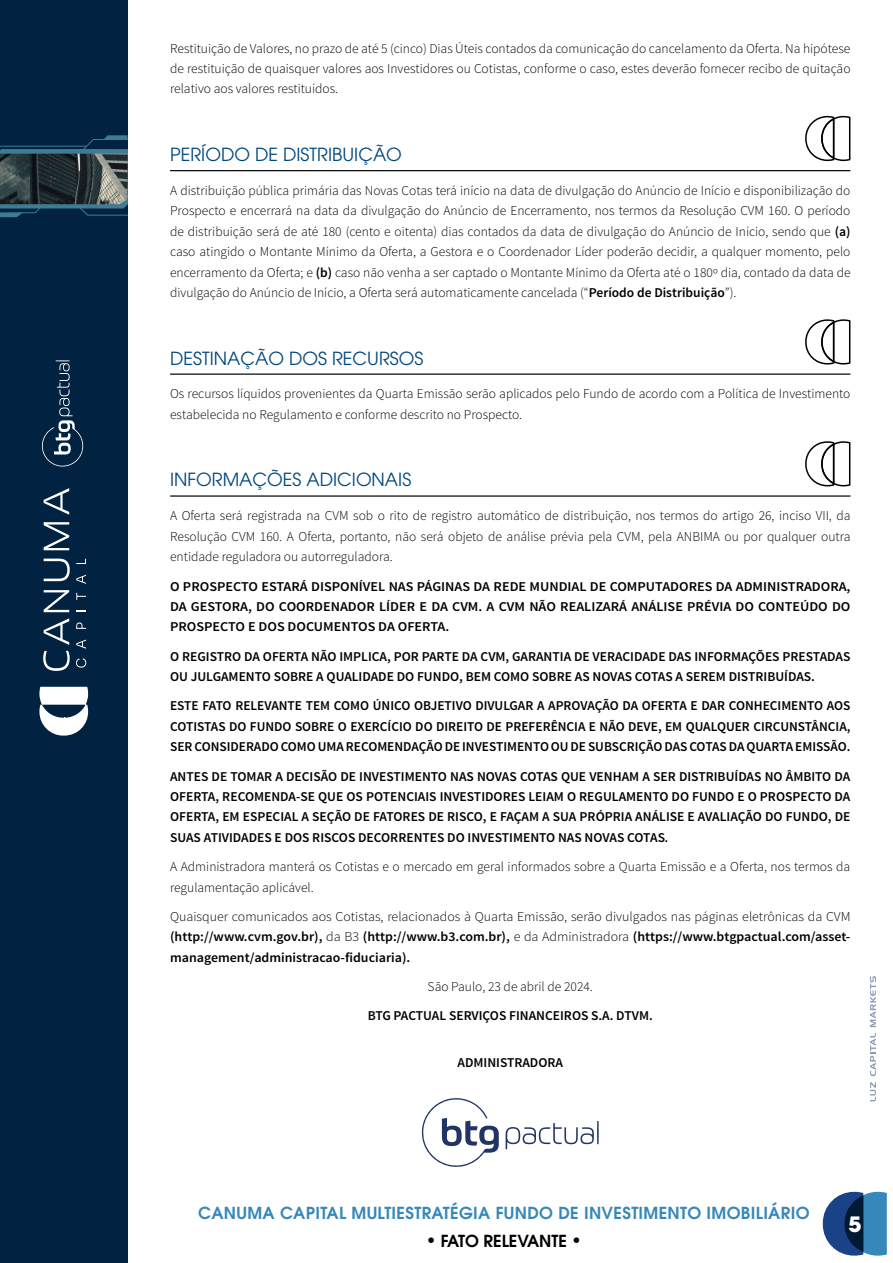
<style>
.page{position:relative;width:893px;height:1263px;background:#fff}
.page>*{position:absolute;margin:0;border:0;box-sizing:border-box;transform-origin:0 0}
.t1{font:700 21px "ITC Avant Garde Pro";color:#fff}
.t2{font:18px "ITC Avant Garde Pro";color:#00487c}
.t3{font:600 16.5px "ITC Avant Garde Pro";letter-spacing:.02em;color:#3687ba}
.t4{font:600 16.5px "ITC Avant Garde Pro";color:#000}
.t5{font:300 13.5px/20.4px "Source Sans Pro";color:#000;text-align:justify}
.t6{font:600 13.5px/20.4px "Source Sans Pro";color:#000;text-align:justify}
.t7{font:600 13.5px/20.4px "Source Sans Pro";color:#000;text-align:justify;scale:1.05 1}
.s1{font-weight:600}
.s2{font-style:italic}
.s3{font-size:18px}
</style>
<div class="page">
<svg style="left:823px;top:1192px;width:64px;height:63px;background:#376695"></svg>
<div style="left:0;top:0;width:128px;height:1263px;background:#012241"></div>
<svg style="left:41px;top:360px;width:43px;height:107px"></svg>
<svg style="left:43px;top:651px;width:27px;height:20px"></svg>
<svg style="left:44px;top:618px;width:25px;height:27px"></svg>
<svg style="left:44px;top:590px;width:25px;height:22px"></svg>
<svg style="left:44px;top:559px;width:26px;height:22px"></svg>
<svg style="left:44px;top:522px;width:25px;height:28px"></svg>
<svg style="left:44px;top:488px;width:25px;height:27px"></svg>
<svg style="left:76px;top:658px;width:10px;height:10px"></svg>
<svg style="left:76px;top:640px;width:10px;height:9px"></svg>
<svg style="left:76px;top:622px;width:10px;height:7px"></svg>
<svg style="left:76px;top:593px;width:10px;height:7px"></svg>
<svg style="left:76px;top:575px;width:10px;height:9px"></svg>
<svg style="left:76px;top:559px;width:10px;height:5px"></svg>
<svg style="left:39px;top:687px;width:49px;height:48px"></svg>
<svg style="left:0;top:135px;width:128px;height:82px"></svg>
<hr style="left:170px;top:170px;width:680px;height:1px;background:#000">
<hr style="left:170px;top:373px;width:680px;height:2px;background:#000">
<hr style="left:170px;top:495px;width:680px;height:2px;background:#000">
<svg style="left:805px;top:115px;width:46px;height:47px"></svg>
<svg style="left:805px;top:319px;width:46px;height:46px"></svg>
<svg style="left:805px;top:441px;width:46px;height:46px"></svg>
<svg style="left:422px;top:1098px;width:77px;height:69px"></svg>
<svg style="left:506px;top:1121px;width:93px;height:28px"></svg>
<svg style="left:870px;top:1082px;width:6px;height:19px"></svg>
<svg style="left:870px;top:1033px;width:6px;height:43px"></svg>
<svg style="left:870px;top:976px;width:6px;height:51px"></svg>
<p class="t5" style="left:170px;top:38px;width:682px">Restituição de Valores, no prazo de até 5 (cinco) Dias Úteis contados da comunicação do cancelamento da Oferta. Na hipótese de restituição de quaisquer valores aos Investidores ou Cotistas, conforme o caso, estes deverão fornecer recibo de quitação relativo aos valores restituídos.</p>
<h2 class="t2" style="left:170px;top:143px;width:233px">PERÍODO DE DISTRIBUIÇÃO</h2>
<p class="t5" style="left:170px;top:180px;width:682px">A distribuição pública primária das Novas Cotas terá início na data de divulgação do Anúncio de Início e disponibilização do Prospecto e encerrará na data da divulgação do Anúncio de Encerramento, nos termos da Resolução CVM 160. O período de distribuição será de até 180 (cento e oitenta) dias contados da data de divulgação do Anúncio de Início, sendo que <span class="s1">(a) </span>caso atingido o Montante Mínimo da Oferta, a Gestora e o Coordenador Líder poderão decidir, a qualquer momento, pelo encerramento da Oferta; e <span class="s1">(b)</span> caso não venha a ser captado o Montante Mínimo da Oferta até o 180º dia, contado da data de divulgação do Anúncio de Início, a Oferta será automaticamente cancelada (“<span class="s1">Período de Distribuição</span>”).</p>
<h2 class="t2" style="left:170px;top:347px;width:255px">DESTINAÇÃO DOS RECURSOS</h2>
<p class="t5" style="left:170px;top:384px;width:682px">Os recursos líquidos provenientes da Quarta Emissão serão aplicados pelo Fundo de acordo com a Política de Investimento estabelecida no Regulamento e conforme descrito no Prospecto.</p>
<h2 class="t2" style="left:170px;top:469px;width:243px">INFORMAÇÕES ADICIONAIS</h2>
<p class="t5" style="left:170px;top:506px;width:682px">A Oferta será registrada na CVM sob o rito de registro automático de distribuição, nos termos do artigo 26, inciso VII, da Resolução CVM 160. A Oferta, portanto, não será objeto de análise prévia pela CVM, pela ANBIMA ou por qualquer outra entidade reguladora ou autorreguladora.</p>
<p class="t7" style="left:170px;top:576px;width:649px">O PROSPECTO ESTARÁ DISPONÍVEL NAS PÁGINAS DA REDE MUNDIAL DE COMPUTADORES DA ADMINISTRADORA, DA GESTORA, DO COORDENADOR LÍDER E DA CVM. A CVM NÃO REALIZARÁ ANÁLISE PRÉVIA DO CONTEÚDO DO PROSPECTO E DOS DOCUMENTOS DA OFERTA.</p>
<p class="t6" style="left:170px;top:646px;width:682px">O REGISTRO DA OFERTA NÃO IMPLICA, POR PARTE DA CVM, GARANTIA DE VERACIDADE DAS INFORMAÇÕES PRESTADAS<br>OU JULGAMENTO SOBRE A QUALIDADE DO FUNDO, BEM COMO SOBRE AS NOVAS COTAS A SEREM DISTRIBUÍDAS.</p>
<p class="t6" style="left:170px;top:696px;width:682px">ESTE FATO RELEVANTE TEM COMO ÚNICO OBJETIVO DIVULGAR A APROVAÇÃO DA OFERTA E DAR CONHECIMENTO AOS COTISTAS DO FUNDO SOBRE O EXERCÍCIO DO DIREITO DE PREFERÊNCIA E NÃO DEVE, EM QUALQUER CIRCUNSTÂNCIA, SER CONSIDERADO COMO UMA RECOMENDAÇÃO DE INVESTIMENTO OU DE SUBSCRIÇÃO DAS COTAS DA QUARTA EMISSÃO.</p>
<p class="t6" style="left:170px;top:766px;width:682px">ANTES DE TOMAR A DECISÃO DE INVESTIMENTO NAS NOVAS COTAS QUE VENHAM A SER DISTRIBUÍDAS NO ÂMBITO DA OFERTA, RECOMENDA-SE QUE OS POTENCIAIS INVESTIDORES LEIAM O REGULAMENTO DO FUNDO E O PROSPECTO DA OFERTA, EM ESPECIAL A SEÇÃO DE FATORES DE RISCO, E FAÇAM A SUA PRÓPRIA ANÁLISE E AVALIAÇÃO DO FUNDO, DE SUAS ATIVIDADES E DOS RISCOS DECORRENTES DO INVESTIMENTO NAS NOVAS COTAS<span class="s2">.</span></p>
<p class="t5" style="left:170px;top:856px;width:682px">A Administradora manterá os Cotistas e o mercado em geral informados sobre a Quarta Emissão e a Oferta, nos termos da regulamentação aplicável.</p>
<p class="t5" style="left:170px;top:906px;width:682px">Quaisquer comunicados aos Cotistas, relacionados à Quarta Emissão, serão divulgados nas páginas eletrônicas da CVM <span class="s1">(http://www.cvm.gov.br),</span> da B3 <span class="s1">(http://www.b3.com.br),</span> e da Administradora <span class="s1">(https://www.btgpactual.com/asset&shy;management/administracao-fiduciaria).</span></p>
<p class="t5" style="left:428px;top:976px;width:167px">São Paulo, 23 de abril de 2024.</p>
<p class="t6" style="left:368px;top:1006px;width:287px">BTG PACTUAL SERVIÇOS FINANCEIROS S.A. DTVM.</p>
<p class="t6" style="left:457px;top:1052px;width:107px">ADMINISTRADORA</p>
<p class="t3" style="left:198px;top:1202px;width:613px">CANUMA CAPITAL MULTIESTRATÉGIA FUNDO DE INVESTIMENTO IMOBILIÁRIO</p>
<p class="t4" style="left:426px;top:1230px;width:158px"><span class="s3">•</span> FATO RELEVANTE <span class="s3">•</span></p>
<h1 class="t1" style="left:848px;top:1210px;width:14px">5</h1>
</div>
